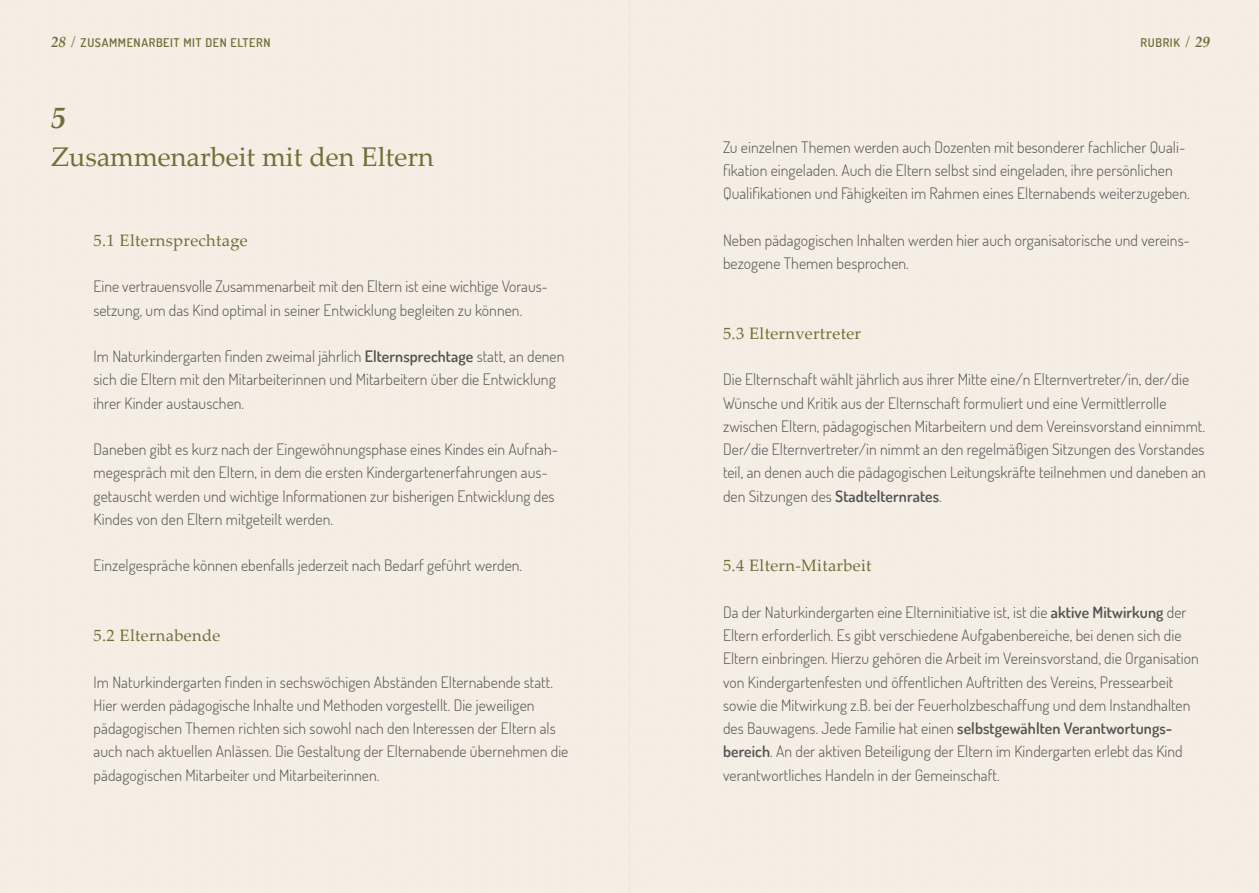
<style>
.page{position:relative;width:1259px;height:893px;background:#fff}
.page>*{position:absolute;margin:0;border:0;box-sizing:border-box;transform-origin:0 0}
.t1{font:italic 700 30px "Palatino Linotype";color:#736d39}
.t2{font:27px "Palatino Linotype";color:#736d39}
.t3{font:16.5px "Palatino Linotype";letter-spacing:.02em;color:#736d39}
.t4{font:300 15.75px/23.2px "Dosis";letter-spacing:.005em;color:#535353}
.t5{font:600 12px "Dosis";letter-spacing:.05em;color:#736d39}
.s1{font-family:"Palatino Linotype";font-weight:700;font-style:italic;font-size:15px}
.s2{font-family:"Palatino Linotype";font-weight:400;font-style:italic;font-size:15px}
.s3{font-weight:600}
</style>
<div class="page">
<p class="t5" style="left:51px;top:35px;width:221px"><span class="s1">28</span> <span class="s2">/</span> ZUSAMMENARBEIT MIT DEN ELTERN</p>
<p class="t5" style="left:1140px;top:35px;width:71px">RUBRIK <span class="s2">/</span> <span class="s1">29</span></p>
<h1 class="t1" style="left:51px;top:97px;width:16px">5</h1>
<h2 class="t2" style="left:51px;top:137px;width:384px">Zusammenarbeit mit den Eltern</h2>
<p class="t3" style="left:94px;top:228px;width:156px">5.1 Elternsprechtage</p>
<p class="t4" style="left:94px;top:274px;width:456px">Eine vertrauensvolle Zusammenarbeit mit den Eltern ist eine wichtige Voraus&shy;setzung, um das Kind optimal in seiner Entwicklung begleiten zu können.</p>
<p class="t4" style="left:94px;top:344px;width:472px">Im Naturkindergarten finden zweimal jährlich <span class="s3">Elternsprechtage</span> statt, an denen sich die Eltern mit den Mitarbeiterinnen und Mitarbeitern über die Entwicklung ihrer Kinder austauschen.</p>
<p class="t4" style="left:94px;top:437px;width:466px">Daneben gibt es kurz nach der Eingewöhnungsphase eines Kindes ein Aufnah&shy;megespräch mit den Eltern, in dem die ersten Kindergartenerfahrungen aus&shy;getauscht werden und wichtige Informationen zur bisherigen Entwicklung des Kindes von den Eltern mitgeteilt werden.</p>
<p class="t4" style="left:94px;top:553px;width:429px">Einzelgespräche können ebenfalls jederzeit nach Bedarf geführt werden.</p>
<p class="t3" style="left:94px;top:624px;width:128px">5.2 Elternabende</p>
<p class="t4" style="left:94px;top:670px;width:476px">Im Naturkindergarten finden in sechswöchigen Abständen Elternabende statt.<br>Hier werden pädagogische Inhalte und Methoden vorgestellt. Die jeweiligen pädagogischen Themen richten sich sowohl nach den Interessen der Eltern als auch nach aktuellen Anlässen. Die Gestaltung der Elternabende übernehmen die pädagogischen Mitarbeiter und Mitarbeiterinnen.</p>
<p class="t4" style="left:723px;top:135px;width:468px">Zu einzelnen Themen werden auch Dozenten mit besonderer fachlicher Quali&shy;fikation eingeladen. Auch die Eltern selbst sind eingeladen, ihre persönlichen<br>Qualifikationen und Fähigkeiten im Rahmen eines Elternabends weiterzugeben.</p>
<p class="t4" style="left:723px;top:228px;width:468px">Neben pädagogischen Inhalten werden hier auch organisatorische und vereins&shy;bezogene Themen besprochen.</p>
<p class="t3" style="left:723px;top:321px;width:140px">5.3 Elternvertreter</p>
<p class="t4" style="left:723px;top:367px;width:484px">Die Elternschaft wählt jährlich aus ihrer Mitte eine/n Elternvertreter/in, der/die Wünsche und Kritik aus der Elternschaft formuliert und eine Vermittlerrolle zwischen Eltern, pädagogischen Mitarbeitern und dem Vereinsvorstand einnimmt.<br>Der/die Elternvertreter/in nimmt an den regelmäßigen Sitzungen des Vorstandes teil, an denen auch die pädagogischen Leitungskräfte teilnehmen und daneben an den Sitzungen des <span class="s3">Stadtelternrates</span>.</p>
<p class="t3" style="left:723px;top:554px;width:150px">5.4 Eltern-Mitarbeit</p>
<p class="t4" style="left:723px;top:600px;width:477px">Da der Naturkindergarten eine Elterninitiative ist, ist die <span class="s3">aktive Mitwirkung</span> der Eltern erforderlich. Es gibt verschiedene Aufgabenbereiche, bei denen sich die Eltern einbringen. Hierzu gehören die Arbeit im Vereinsvorstand, die Organisation von Kindergartenfesten und öffentlichen Auftritten des Vereins, Pressearbeit sowie die Mitwirkung z.B. bei der Feuerholzbeschaffung und dem Instandhalten des Bauwagens. Jede Familie hat einen <span class="s3">selbstgewählten Verantwortungs&shy;bereich</span>. An der aktiven Beteiligung der Eltern im Kindergarten erlebt das Kind verantwortliches Handeln in der Gemeinschaft.</p>
</div>
